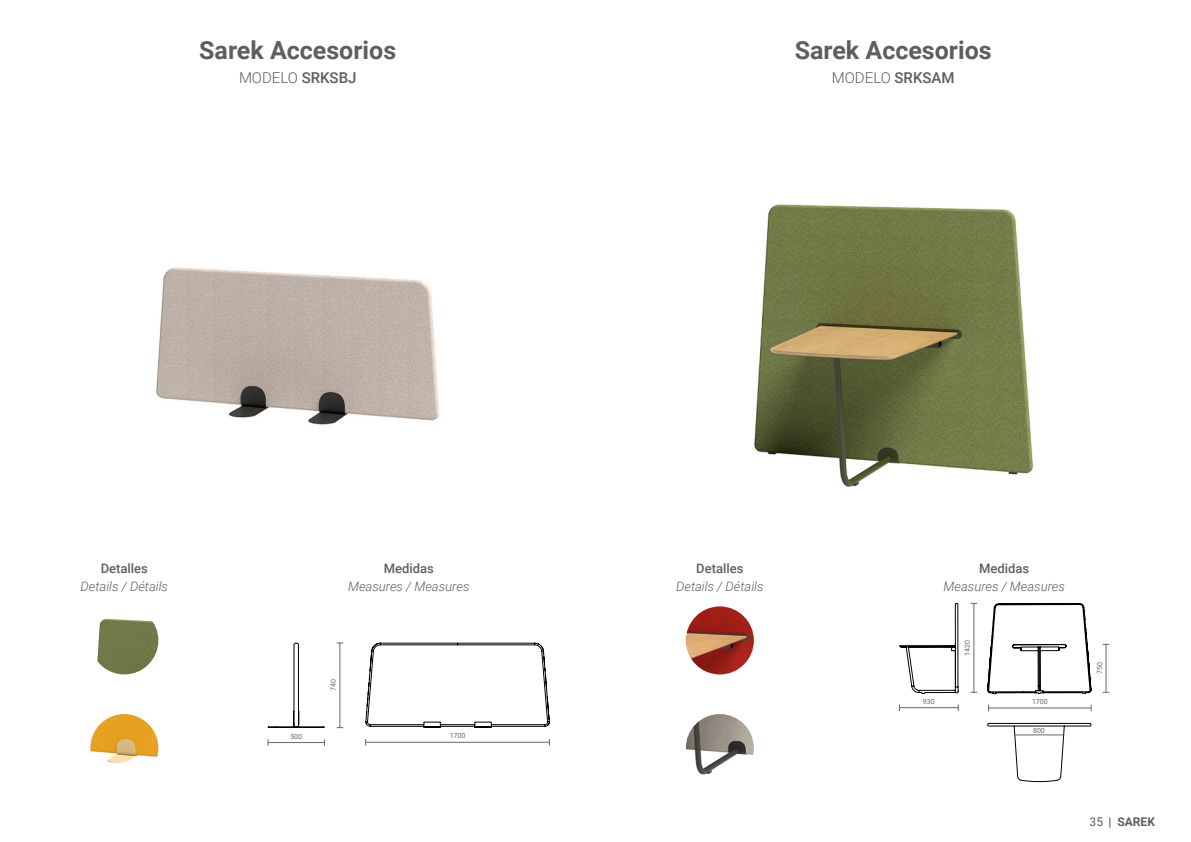
<style>
.page{position:relative;width:1191px;height:842px;background:#fff}
.page>*{position:absolute;margin:0;border:0;box-sizing:border-box;transform-origin:0 0}
.t1{font:700 25px "Roboto";color:#5f5e5e}
.t2{font:300 15px "Roboto";color:#5f5e5e}
.t3{font:italic 300 13px "Roboto";color:#5f5e5e}
.t4{font:500 13px "Roboto";color:#5f5e5e}
.t5{font:700 12px "Roboto";color:#5f5e5e}
.t6{font:7px "Roboto";color:#696765}
.s1{font-weight:500}
.s2{font-weight:400}
</style>
<div class="page">
<img style="left:90px;top:714px;width:68px;height:68px;border-radius:34px">
<img style="left:97px;top:618px;width:61px;height:56px">
<img style="left:156px;top:267px;width:111px;height:151px">
<img style="left:686px;top:718px;width:17px;height:57px">
<img style="left:686px;top:606px;width:68px;height:68px;border-radius:34px">
<hr style="left:268px;top:742px;width:57px;height:1px;background:#696765">
<svg style="left:267px;top:272px;width:283px;height:456px"></svg>
<hr style="left:365px;top:742px;width:185px;height:1px;background:#696765">
<svg style="left:703px;top:204px;width:407px;height:579px"></svg>
<hr style="left:899px;top:707px;width:59px;height:1px;background:#696765">
<hr style="left:1105px;top:644px;width:1px;height:48px;background:#696765">
<hr style="left:1014px;top:735px;width:49px;height:1px;background:#696765">
<p class="t1" style="left:199px;top:32px;width:198px">Sarek Accesorios</p>
<p class="t2" style="left:239px;top:68px;width:119px">MODELO <span class="s1">SRKSBJ</span></p>
<p class="t4" style="left:101px;top:560px;width:49px">Detalles</p>
<p class="t3" style="left:81px;top:578px;width:89px">Details / Détails</p>
<p class="t4" style="left:384px;top:560px;width:52px">Medidas</p>
<p class="t3" style="left:348px;top:578px;width:123px">Measures / Measures</p>
<p class="t6" style="left:328px;top:691px;width:13px;rotate:-90deg">740</p>
<p class="t6" style="left:290px;top:731px;width:13px">500</p>
<p class="t6" style="left:450px;top:731px;width:17px">1700</p>
<p class="t1" style="left:794px;top:32px;width:198px">Sarek Accesorios</p>
<p class="t2" style="left:832px;top:68px;width:124px">MODELO <span class="s1">SRKSAM</span></p>
<p class="t4" style="left:696px;top:560px;width:49px">Detalles</p>
<p class="t3" style="left:676px;top:578px;width:89px">Details / Détails</p>
<p class="t4" style="left:979px;top:560px;width:52px">Medidas</p>
<p class="t3" style="left:943px;top:578px;width:123px">Measures / Measures</p>
<p class="t6" style="left:962px;top:656px;width:17px;rotate:-90deg">1420</p>
<p class="t6" style="left:923px;top:696px;width:13px">930</p>
<p class="t6" style="left:1032px;top:697px;width:17px">1700</p>
<p class="t6" style="left:1033px;top:726px;width:13px">800</p>
<p class="t6" style="left:1094px;top:674px;width:13px;rotate:-90deg">750</p>
<p class="t5" style="left:1089px;top:814px;width:67px"><span class="s2">35</span> | SAREK</p>
</div>
